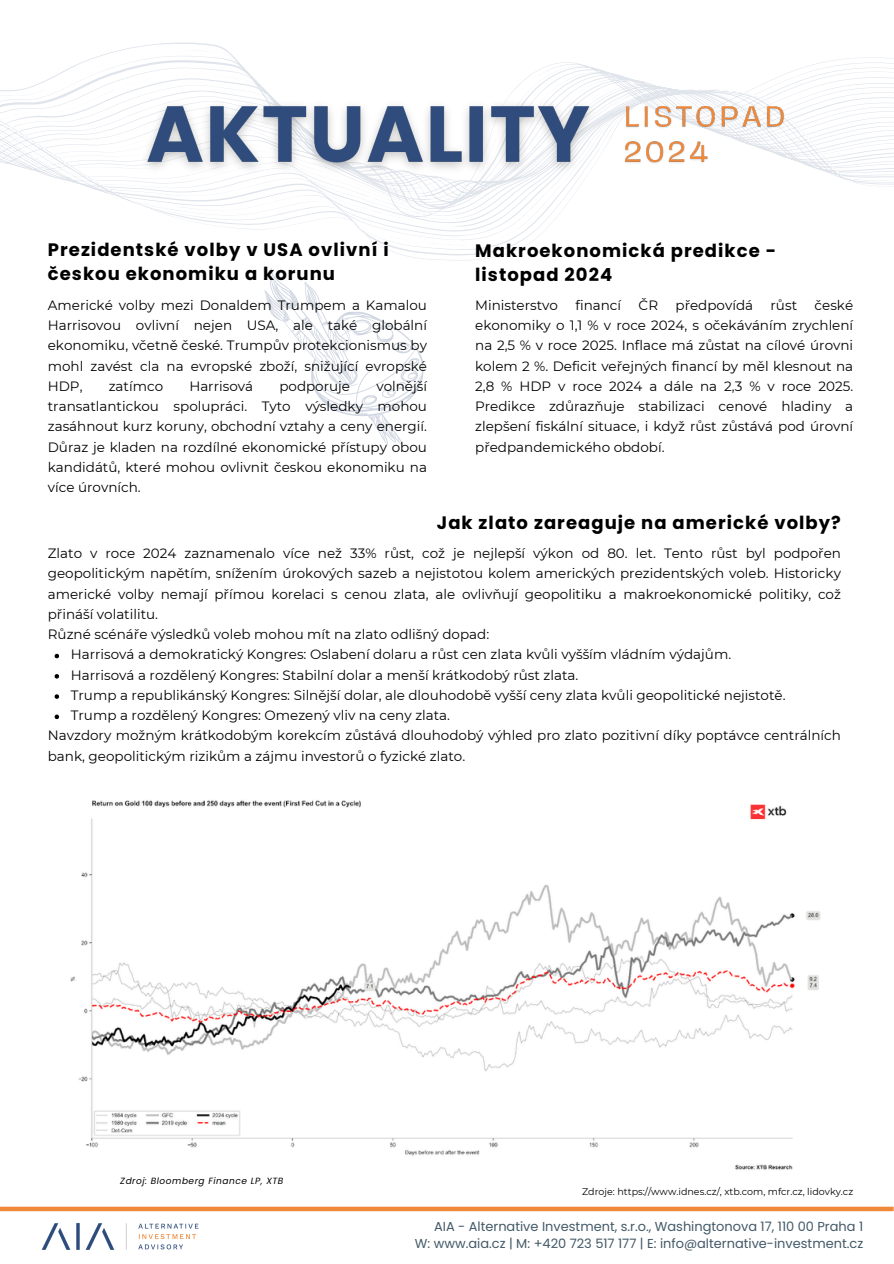
<style>
.page{position:relative;width:894px;height:1264px;background:#fff}
.page>*{position:absolute;margin:0;border:0;box-sizing:border-box;transform-origin:0 0}
.t1{font:700 18px/23.7px "Poppins";letter-spacing:.06em;color:#000}
.t2{font:13.5px/20.2px "Montserrat";color:#000;text-align:justify}
.t3{font:12.9px/17.2px "Poppins";color:#435967;text-align:right}
.t4{font:9.6px "Montserrat";color:#000}
.t5{font:italic 9px "Poppins";letter-spacing:.06em;color:#000}
</style>
<div class="page">
<img style="left:15px;top:1211px;width:210px;height:39px">
<div style="left:0;top:1206px;width:893px;height:5px;background:#f08839"></div>
<svg style="left:0;top:42px;width:893px;height:219px"></svg>
<svg style="left:264px;top:268px;width:159px;height:177px"></svg>
<img style="left:70px;top:800px;width:751px;height:370px">
<img style="left:132px;top:80px;width:473px;height:110px">
<img style="left:620px;top:103px;width:169px;height:65px">
<svg style="left:55px;top:654px;width:4px;height:4px"></svg>
<svg style="left:55px;top:674px;width:4px;height:4px"></svg>
<svg style="left:55px;top:694px;width:4px;height:4px"></svg>
<svg style="left:55px;top:714px;width:4px;height:5px"></svg>
<h4 class="t1" style="left:48px;top:238px;width:342px">Prezidentské volby v USA ovlivní i českou ekonomiku a korunu</h4>
<h4 class="t2" style="left:48px;top:295px;width:380px">Americké volby mezi Donaldem Trumpem a Kamalou Harrisovou ovlivní nejen USA, ale také globální ekonomiku, včetně české. Trumpův protekcionismus by mohl zavést cla na evropské zboží, snižující evropské HDP,</h4>
<h4 class="t2" style="left:48px;top:376px;width:380px;text-indent:328px">volnější transatlantickou spolupráci. Tyto výsledky mohou zasáhnout kurz koruny, obchodní vztahy a ceny energií.<br>Důraz je kladen na rozdílné ekonomické přístupy obou kandidátů, které mohou ovlivnit českou ekonomiku na více úrovních.</h4>
<h4 class="t2" style="left:109px;top:376px;width:56px">zatímco</h4>
<h4 class="t2" style="left:189px;top:376px;width:65px">Harrisová</h4>
<h4 class="t2" style="left:279px;top:376px;width:72px">podporuje</h4>
<p class="t1" style="left:475px;top:239px;width:302px">Makroekonomická predikce - listopad 2024</p>
<h3 class="t2" style="left:475px;top:295px;width:84px">Ministerstvo</h3>
<h3 class="t2" style="left:575px;top:295px;width:47px">financí</h3>
<h3 class="t2" style="left:638px;top:295px;width:21px">ČR</h3>
<h3 class="t2" style="left:675px;top:295px;width:79px">předpovídá</h3>
<h3 class="t2" style="left:770px;top:295px;width:28px">růst</h3>
<h3 class="t2" style="left:475px;top:295px;width:379px;text-indent:339px">české ekonomiky o 1,1 % v roce 2024, s očekáváním zrychlení na 2,5 % v roce 2025. Inflace má zůstat na cílové úrovni kolem 2 %. Deficit veřejných financí by měl klesnout na 2,8 % HDP v roce 2024 a dále na 2,3 % v roce 2025.<br>Predikce zdůrazňuje stabilizaci cenové hladiny a zlepšení fiskální situace, i když růst zůstává pod úrovní předpandemického období.</h3>
<h3 class="t1" style="left:437px;top:511px;width:405px">Jak zlato zareaguje na americké volby?</h3>
<h4 class="t2" style="left:48px;top:543px;width:794px;text-align:left">Zlato v roce 2024 zaznamenalo více než 33% růst, což je nejlepší výkon od 80. let. Tento růst byl podpořen geopolitickým napětím, snížením úrokových sazeb a nejistotou kolem amerických prezidentských voleb. Historicky americké volby nemají přímou korelaci s cenou zlata, ale ovlivňují geopolitiku a makroekonomické politiky, což přináší volatilitu.<br>Různé scénáře výsledků voleb mohou mít na zlato odlišný dopad:</h4>
<p class="t2" style="left:71px;top:644px;width:661px">Harrisová a demokratický Kongres: Oslabení dolaru a růst cen zlata kvůli vyšším vládním výdajům.</p>
<p class="t2" style="left:71px;top:664px;width:509px">Harrisová a rozdělený Kongres: Stabilní dolar a menší krátkodobý růst zlata.</p>
<p class="t2" style="left:71px;top:685px;width:716px">Trump a republikánský Kongres: Silnější dolar, ale dlouhodobě vyšší ceny zlata kvůli geopolitické nejistotě.</p>
<p class="t2" style="left:71px;top:705px;width:381px">Trump a rozdělený Kongres: Omezený vliv na ceny zlata.</p>
<h4 class="t2" style="left:48px;top:725px;width:794px">Navzdory možným krátkodobým korekcím zůstává dlouhodobý výhled pro zlato pozitivní díky poptávce centrálních bank, geopolitickým rizikům a zájmu investorů o fyzické zlato.</h4>
<p class="t5" style="left:120px;top:1174px;width:165px">Zdroj: Bloomberg Finance LP, XTB</p>
<h3 class="t4" style="left:582px;top:1185px;width:272px">Zdroje: https://www.idnes.cz/, xtb.com, mfcr.cz, lidovky.cz</h3>
<p class="t3" style="left:415px;top:1217px;width:449px">AIA - Alternative Investment, s.r.o., Washingtonova 17, 110 00 Praha 1<br>W: www.aia.cz | M: +420 723 517 177 | E: info@alternative-investment.cz</p>
</div>
